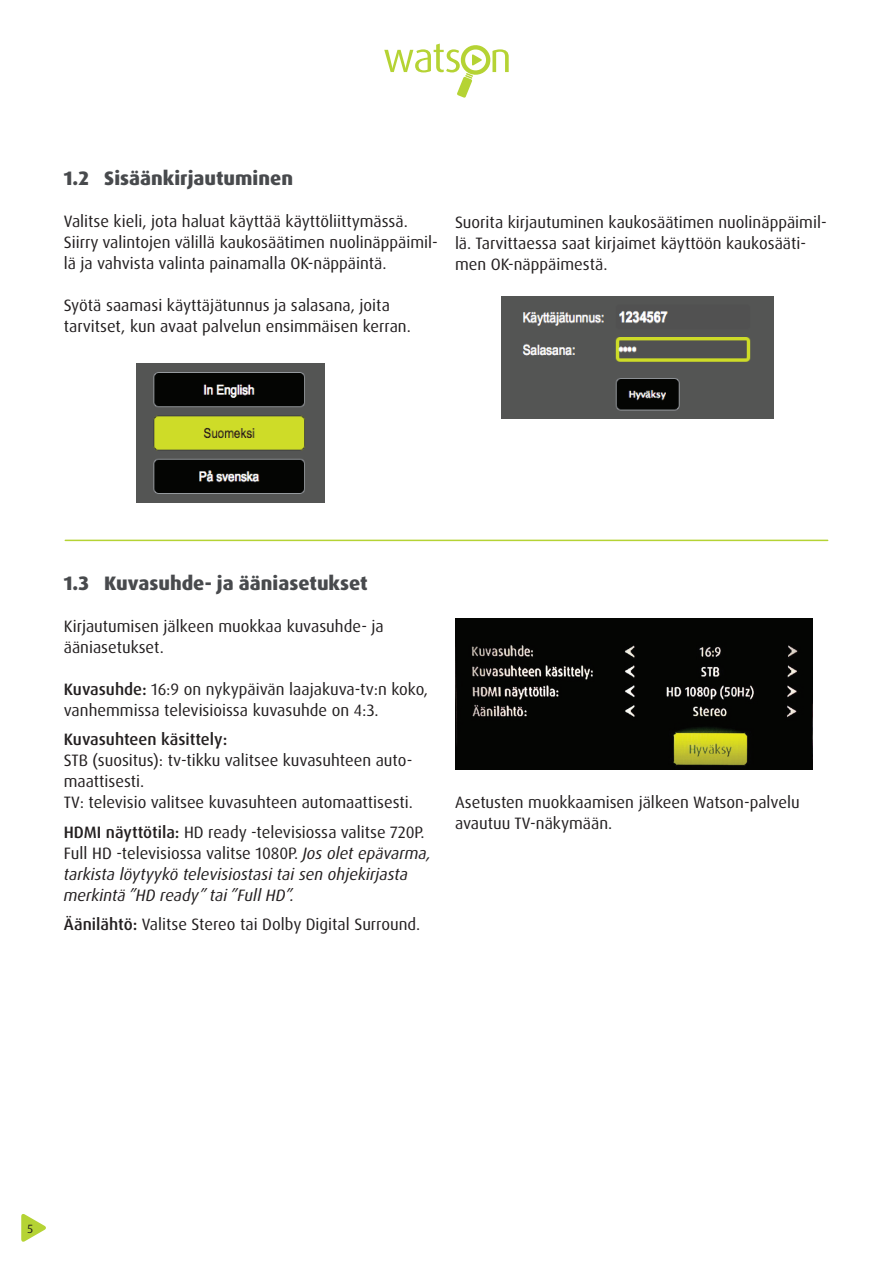
<style>
.page{position:relative;width:893px;height:1263px;background:#fff}
.page>*{position:absolute;margin:0;border:0;box-sizing:border-box;transform-origin:0 0}
.t1{font:800 19.5px "Dax OT";color:#484a4d}
.t2{font:16.5px/21px "Dax OT";color:#231f20}
.t3{font:italic 16.5px/21px "Dax OT";color:#231f20}
.t4{font:500 16.5px "Dax OT";color:#231f20}
.t5{font:12px "Dax OT";color:#231f20}
.s1{font-weight:500}
.s2{font-weight:500;font-style:normal}
.s3{font-style:normal}
</style>
<div class="page">
<svg style="left:21px;top:1214px;width:25px;height:28px"></svg>
<svg style="left:384px;top:43px;width:125px;height:55px"></svg>
<img style="left:136px;top:364px;width:188px;height:139px">
<img style="left:502px;top:297px;width:272px;height:122px">
<img style="left:455px;top:619px;width:357px;height:151px">
<hr style="left:65px;top:540px;width:763px;height:1px;background:#b5d334">
<p class="t1" style="left:64px;top:166px;width:231px">1.2 Sisäänkirjautuminen</p>
<p class="t2" style="left:64px;top:211px;width:376px">Valitse kieli, jota haluat käyttää käyttöliittymässä.<br>Siirry valintojen välillä kaukosäätimen nuolinäppäimil&shy;lä ja vahvista valinta painamalla OK-näppäintä.</p>
<p class="t2" style="left:64px;top:295px;width:349px">Syötä saamasi käyttäjätunnus ja salasana, joita tarvitset, kun avaat palvelun ensimmäisen kerran.</p>
<p class="t2" style="left:455px;top:212px;width:373px">Suorita kirjautuminen kaukosäätimen nuolinäppäimil&shy;lä. Tarvittaessa saat kirjaimet käyttöön kaukosääti&shy;men OK-näppäimestä.</p>
<p class="t1" style="left:64px;top:570px;width:305px">1.3 Kuvasuhde- ja ääniasetukset</p>
<p class="t2" style="left:64px;top:615px;width:322px">Kirjautumisen jälkeen muokkaa kuvasuhde- ja ääniasetukset.</p>
<p class="t2" style="left:64px;top:678px;width:366px"><span class="s1">Kuvasuhde:</span> 16:9 on nykypäivän laajakuva-tv:n koko, vanhemmissa televisioissa kuvasuhde on 4:3.</p>
<p class="t4" style="left:64px;top:729px;width:165px">Kuvasuhteen käsittely:</p>
<p class="t2" style="left:64px;top:750px;width:351px">STB (suositus): tv-tikku valitsee kuvasuhteen auto&shy;maattisesti.<br>TV: televisio valitsee kuvasuhteen automaattisesti.</p>
<p class="t3" style="left:64px;top:821px;width:369px"><span class="s2">HDMI näyttötila:</span> <span class="s3">HD ready -televisiossa valitse 720P.<br>Full HD -televisiossa valitse 1080P.</span> Jos olet epävarma, tarkista löytyykö televisiostasi tai sen ohjekirjasta merkintä ”HD ready” tai ”Full HD”.</p>
<p class="t2" style="left:64px;top:914px;width:358px"><span class="s1">Äänilähtö:</span> Valitse Stereo tai Dolby Digital Surround.</p>
<p class="t2" style="left:455px;top:792px;width:346px">Asetusten muokkaamisen jälkeen Watson-palvelu avautuu TV-näkymään.</p>
<p class="t5" style="left:28px;top:1221px;width:7px">5</p>
</div>
